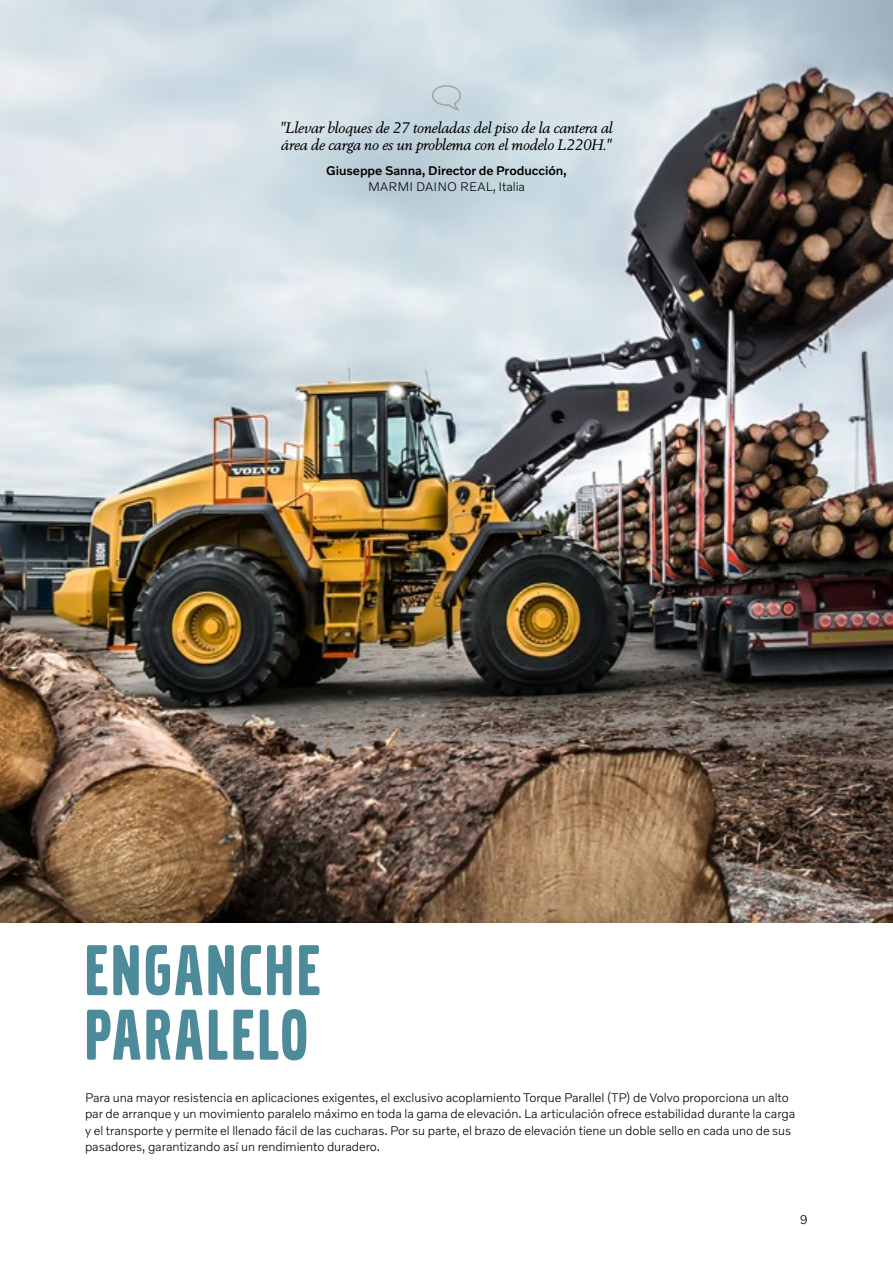
<style>
.page{position:relative;width:893px;height:1263px;background:#fff}
.page>*{position:absolute;margin:0;border:0;box-sizing:border-box;transform-origin:0 0}
.t1{font:75px/64.5px "Volvo Broad Pro";letter-spacing:.05em;color:#4e8b9a}
.t2{font:italic 15px/16.5px "Volvo Serif Pro";letter-spacing:-.005em;color:#000}
.t3{font:300 12.75px/16.5px "Volvo Novum";letter-spacing:-.005em;color:#000}
.t4{font:500 12.75px "Volvo Novum";letter-spacing:-.005em;color:#000}
.t5{font:300 12.75px "Volvo Novum";letter-spacing:.015em;color:#000}
</style>
<div class="page">
<img style="left:0;top:0;width:893px;height:923px">
<svg style="left:431px;top:84px;width:31px;height:28px"></svg>
<p class="t2" style="left:280px;top:120px;width:334px">"Llevar bloques de 27 toneladas del piso de la cantera al área de carga no es un problema con el modelo L220H."</p>
<p class="t4" style="left:326px;top:162px;width:242px">Giuseppe Sanna, Director de Producción,</p>
<p class="t5" style="left:368px;top:179px;width:159px">MARMI DAINO REAL, Italia</p>
<h1 class="t1" style="left:85px;top:939px;width:236px">ENGANCHE<br>PARALELO</h1>
<p class="t3" style="left:85px;top:1088px;width:712px">Para una mayor resistencia en aplicaciones exigentes, el exclusivo acoplamiento Torque Parallel (TP) de Volvo proporciona un alto par de arranque y un movimiento paralelo máximo en toda la gama de elevación. La articulación ofrece estabilidad durante la carga y el transporte y permite el llenado fácil de las cucharas. Por su parte, el brazo de elevación tiene un doble sello en cada uno de sus pasadores, garantizando así un rendimiento duradero.</p>
<p class="t3" style="left:800px;top:1210px;width:10px">9</p>
</div>
